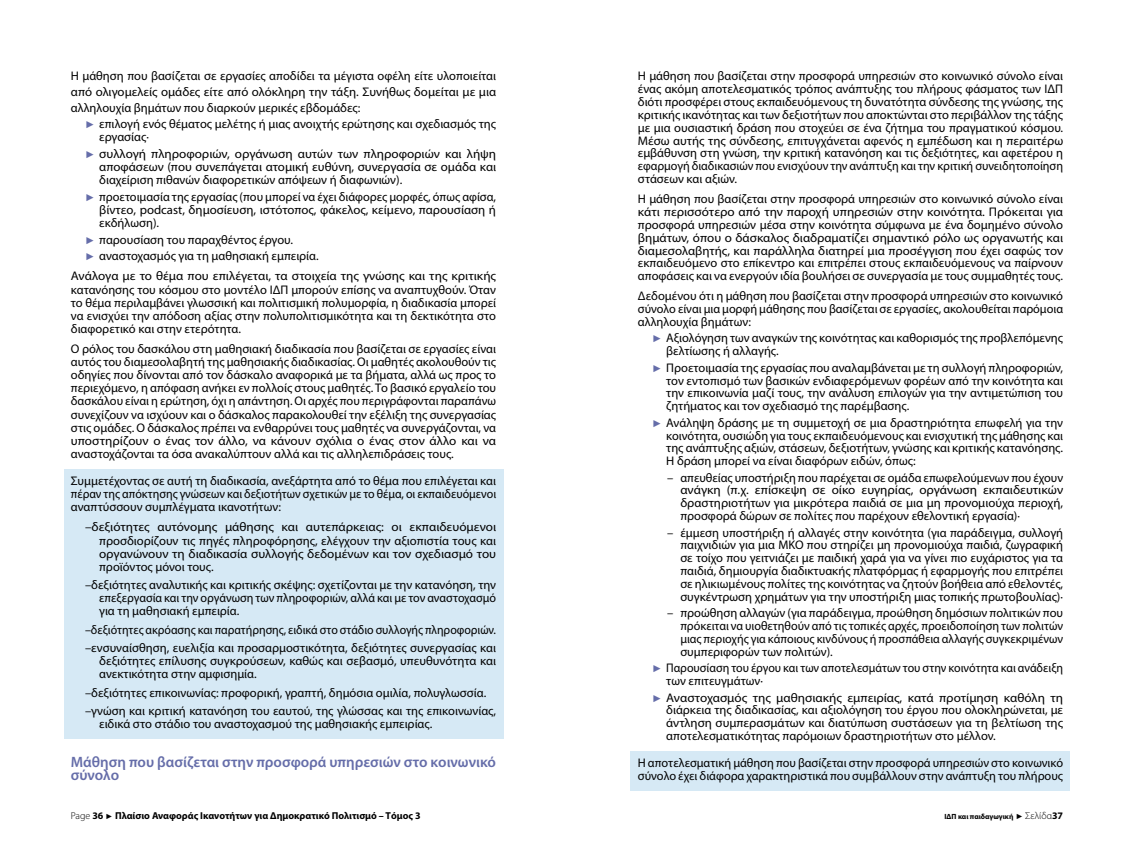
<style>
.page{position:relative;width:1134px;height:851px;background:#fff}
.page>*{position:absolute;margin:0;border:0;box-sizing:border-box;transform-origin:0 0}
.t1{font:600 15px/13.1px "Myriad Pro";color:#656da9}
.t2{font:12.5px/12.9px "Myriad Pro";color:#000;text-align:justify}
.t3{font:12.5px/13.1px "Myriad Pro";color:#000;text-align:justify;scale:1.05 1}
.t4{font:12.5px/18.4px "Myriad Pro";color:#000;scale:.95 1}
.t5{font:12.5px/12.9px "Myriad Pro";color:#000;scale:.96 1}
.t6{font:700 10px "Myriad Pro";color:#000}
.t7{font:700 7.5px "Myriad Pro";color:#000}
.s1{font-family:"Arial";font-size:10px;color:#656da9}
.s2{font-weight:300}
.s3{font-family:"Arial";font-weight:400;font-size:7.5px}
.s4{font-family:"Arial";font-weight:400}
.s5{font-weight:300;font-size:10px}
.s6{font-size:10px}
</style>
<div class="page">
<div style="left:64px;top:468px;width:439px;height:53px;background:#d6e9f5"></div>
<div style="left:64px;top:515px;width:439px;height:66px;background:#d6e9f5"></div>
<div style="left:64px;top:572px;width:439px;height:53px;background:#d6e9f5"></div>
<div style="left:64px;top:617px;width:439px;height:27px;background:#d6e9f5"></div>
<div style="left:64px;top:635px;width:439px;height:53px;background:#d6e9f5"></div>
<div style="left:64px;top:680px;width:439px;height:27px;background:#d6e9f5"></div>
<div style="left:64px;top:698px;width:439px;height:40px;background:#d6e9f5"></div>
<div style="left:631px;top:750px;width:439px;height:40px;background:#d6e9f5"></div>
<p class="t2" style="left:71px;top:68px;width:427px;line-height:15.6px">Η μάθηση που βασίζεται σε εργασίες αποδίδει τα μέγιστα οφέλη είτε υλοποιείται από ολιγομελείς ομάδες είτε από ολόκληρη την τάξη. Συνήθως δομείται με μια αλληλουχία βημάτων που διαρκούν μερικές εβδομάδες:</p>
<p class="t2" style="left:99px;top:117px;width:398px;text-indent:-14px"><span class="s1">►</span> επιλογή ενός θέματος μελέτης ή μιας ανοιχτής ερώτησης και σχεδιασμός της εργασίας·</p>
<p class="t3" style="left:99px;top:147px;width:379px;text-indent:-14px"><span class="s1">►</span> συλλογή πληροφοριών, οργάνωση αυτών των πληροφοριών και λήψη αποφάσεων (που συνεπάγεται ατομική ευθύνη, συνεργασία σε ομάδα και διαχείριση πιθανών διαφορετικών απόψεων ή διαφωνιών).</p>
<p class="t2" style="left:99px;top:190px;width:398px;text-indent:-14px"><span class="s1">►</span> προετοιμασία της εργασίας (που μπορεί να έχει διάφορες μορφές, όπως αφίσα, βίντεο, podcast, δημοσίευση, ιστότοπος, φάκελος, κείμενο, παρουσίαση ή εκδήλωση).</p>
<p class="t2" style="left:85px;top:231px;width:235px;line-height:16.6px"><span class="s1">►</span> παρουσίαση του παραχθέντος έργου.<br><span class="s1">►</span> αναστοχασμός για τη μαθησιακή εμπειρία.</p>
<p class="t3" style="left:71px;top:269px;width:406px">Ανάλογα με το θέμα που επιλέγεται, τα στοιχεία της γνώσης και της κριτικής κατανόησης του κόσμου στο μοντέλο ΙΔΠ μπορούν επίσης να αναπτυχθούν. Όταν το θέμα περιλαμβάνει γλωσσική και πολιτισμική πολυμορφία, η διαδικασία μπορεί να ενισχύει την απόδοση αξίας στην πολυπολιτισμικότητα και τη δεκτικότητα στο διαφορετικό και στην ετερότητα.</p>
<p class="t2" style="left:71px;top:342px;width:427px">Ο ρόλος του δασκάλου στη μαθησιακή διαδικασία που βασίζεται σε εργασίες είναι αυτός του διαμεσολαβητή της μαθησιακής διαδικασίας. Οι μαθητές ακολουθούν τις οδηγίες που δίνονται από τον δάσκαλο αναφορικά με τα βήματα, αλλά ως προς το περιεχόμενο, η απόφαση ανήκει εν πολλοίς στους μαθητές. Το βασικό εργαλείο του δασκάλου είναι η ερώτηση, όχι η απάντηση. Οι αρχές που περιγράφονται παραπάνω συνεχίζουν να ισχύουν και ο δάσκαλος παρακολουθεί την εξέλιξη της συνεργασίας στις ομάδες. Ο δάσκαλος πρέπει να ενθαρρύνει τους μαθητές να συνεργάζονται, να υποστηρίζουν ο ένας τον άλλο, να κάνουν σχόλια ο ένας στον άλλο και να αναστοχάζονται τα όσα ανακαλύπτουν αλλά και τις αλληλεπιδράσεις τους.</p>
<p class="t2" style="left:71px;top:474px;width:427px">Συμμετέχοντας σε αυτή τη διαδικασία, ανεξάρτητα από το θέμα που επιλέγεται και πέραν της απόκτησης γνώσεων και δεξιοτήτων σχετικών με το θέμα, οι εκπαιδευόμενοι αναπτύσσουν συμπλέγματα ικανοτήτων:</p>
<p class="t3" style="left:99px;top:520px;width:379px;text-indent:-14px">–δεξιότητες αυτόνομης μάθησης και αυτεπάρκειας: οι εκπαιδευόμενοι προσδιορίζουν τις πηγές πληροφόρησης, ελέγχουν την αξιοπιστία τους και οργανώνουν τη διαδικασία συλλογής δεδομένων και τον σχεδιασμό του προϊόντος μόνοι τους.</p>
<p class="t2" style="left:99px;top:578px;width:398px;text-indent:-14px">–δεξιότητες αναλυτικής και κριτικής σκέψης: σχετίζονται με την κατανόηση, την επεξεργασία και την οργάνωση των πληροφοριών, αλλά και με τον αναστοχασμό για τη μαθησιακή εμπειρία.</p>
<p class="t4" style="left:85px;top:620px;width:434px">–δεξιότητες ακρόασης και παρατήρησης, ειδικά στο στάδιο συλλογής πληροφοριών. –ενσυναίσθηση, ευελιξία και προσαρμοστικότητα, δεξιότητες συνεργασίας και</p>
<p class="t2" style="left:99px;top:654px;width:398px">δεξιότητες επίλυσης συγκρούσεων, καθώς και σεβασμό, υπευθυνότητα και ανεκτικότητα στην αμφισημία.</p>
<p class="t2" style="left:85px;top:683px;width:413px;line-height:18.4px">–δεξιότητες επικοινωνίας: προφορική, γραπτή, δημόσια ομιλία, πολυγλωσσία. –γνώση και κριτική κατανόηση του εαυτού, της γλώσσας και της επικοινωνίας,</p>
<p class="t2" style="left:99px;top:717px;width:335px">ειδικά στο στάδιο του αναστοχασμού της μαθησιακής εμπειρίας.</p>
<p class="t1" style="left:71px;top:754px;width:427px">Μάθηση που βασίζεται στην προσφορά υπηρεσιών στο κοινωνικό σύνολο</p>
<p class="t2" style="left:638px;top:69px;width:427px">Η μάθηση που βασίζεται στην προσφορά υπηρεσιών στο κοινωνικό σύνολο είναι ένας ακόμη αποτελεσματικός τρόπος ανάπτυξης του πλήρους φάσματος των ΙΔΠ διότι προσφέρει στους εκπαιδευόμενους τη δυνατότητα σύνδεσης της γνώσης, της κριτικής ικανότητας και των δεξιοτήτων που αποκτώνται στο περιβάλλον της τάξης με μια ουσιαστική δράση που στοχεύει σε ένα ζήτημα του πραγματικού κόσμου.<br>Μέσω αυτής της σύνδεσης, επιτυγχάνεται αφενός η εμπέδωση και η περαιτέρω εμβάθυνση στη γνώση, την κριτική κατανόηση και τις δεξιότητες, και αφετέρου η εφαρμογή διαδικασιών που ενισχύουν την ανάπτυξη και την κριτική συνειδητοποίηση στάσεων και αξιών.</p>
<p class="t2" style="left:638px;top:192px;width:427px">Η μάθηση που βασίζεται στην προσφορά υπηρεσιών στο κοινωνικό σύνολο είναι κάτι περισσότερο από την παροχή υπηρεσιών στην κοινότητα. Πρόκειται για προσφορά υπηρεσιών μέσα στην κοινότητα σύμφωνα με ένα δομημένο σύνολο βημάτων, όπου ο δάσκαλος διαδραματίζει σημαντικό ρόλο ως οργανωτής και διαμεσολαβητής, και παράλληλα διατηρεί μια προσέγγιση που έχει σαφώς τον εκπαιδευόμενο στο επίκεντρο και επιτρέπει στους εκπαιδευόμενους να παίρνουν αποφάσεις και να ενεργούν ιδία βουλήσει σε συνεργασία με τους συμμαθητές τους.</p>
<p class="t2" style="left:638px;top:289px;width:427px">Δεδομένου ότι η μάθηση που βασίζεται στην προσφορά υπηρεσιών στο κοινωνικό σύνολο είναι μια μορφή μάθησης που βασίζεται σε εργασίες, ακολουθείται παρόμοια αλληλουχία βημάτων:</p>
<p class="t2" style="left:666px;top:331px;width:398px;text-indent:-14px"><span class="s1">►</span> Αξιολόγηση των αναγκών της κοινότητας και καθορισμός της προβλεπόμενης βελτίωσης ή αλλαγής.</p>
<p class="t2" style="left:666px;top:361px;width:398px;text-indent:-14px"><span class="s1">►</span> Προετοιμασία της εργασίας που αναλαμβάνεται με τη συλλογή πληροφοριών, τον εντοπισμό των βασικών ενδιαφερόμενων φορέων από την κοινότητα και την επικοινωνία μαζί τους, την ανάλυση επιλογών για την αντιμετώπιση του ζητήματος και τον σχεδιασμό της παρέμβασης.</p>
<p class="t2" style="left:666px;top:416px;width:398px;text-indent:-14px"><span class="s1">►</span> Ανάληψη δράσης με τη συμμετοχή σε μια δραστηριότητα επωφελή για την κοινότητα, ουσιώδη για τους εκπαιδευόμενους και ενισχυτική της μάθησης και της ανάπτυξης αξιών, στάσεων, δεξιοτήτων, γνώσης και κριτικής κατανόησης.<br>Η δράση μπορεί να είναι διαφόρων ειδών, όπως:</p>
<p class="t2" style="left:680px;top:470px;width:384px;text-indent:-13px">– απευθείας υποστήριξη που παρέχεται σε ομάδα επωφελούμενων που έχουν ανάγκη (π.χ. επίσκεψη σε οίκο ευγηρίας, οργάνωση εκπαιδευτικών δραστηριοτήτων για μικρότερα παιδιά σε μια μη προνομιούχα περιοχή, προσφορά δώρων σε πολίτες που παρέχουν εθελοντική εργασία)·</p>
<p class="t2" style="left:680px;top:525px;width:384px;text-indent:-13px">– έμμεση υποστήριξη ή αλλαγές στην κοινότητα (για παράδειγμα, συλλογή παιχνιδιών για μια ΜΚΟ που στηρίζει μη προνομιούχα παιδιά, ζωγραφική σε τοίχο που γειτνιάζει με παιδική χαρά για να γίνει πιο ευχάριστος για τα παιδιά, δημιουργία διαδικτυακής πλατφόρμας ή εφαρμογής που επιτρέπει σε ηλικιωμένους πολίτες της κοινότητας να ζητούν βοήθεια από εθελοντές, συγκέντρωση χρημάτων για την υποστήριξη μιας τοπικής πρωτοβουλίας)·</p>
<p class="t2" style="left:680px;top:606px;width:384px;text-indent:-13px">– προώθηση αλλαγών (για παράδειγμα, προώθηση δημόσιων πολιτικών που πρόκειται να υιοθετηθούν από τις τοπικές αρχές, προειδοποίηση των πολιτών μιας περιοχής για κάποιους κινδύνους ή προσπάθεια αλλαγής συγκεκριμένων συμπεριφορών των πολιτών).</p>
<p class="t5" style="left:666px;top:661px;width:415px;text-indent:-14px"><span class="s1">►</span> Παρουσίαση του έργου και των αποτελεσμάτων του στην κοινότητα και ανάδειξη των επιτευγμάτων·</p>
<p class="t3" style="left:666px;top:690px;width:379px;text-indent:-14px"><span class="s1">►</span> Αναστοχασμός της μαθησιακής εμπειρίας, κατά προτίμηση καθόλη τη διάρκεια της διαδικασίας, και αξιολόγηση του έργου που ολοκληρώνεται, με άντληση συμπερασμάτων και διατύπωση συστάσεων για τη βελτίωση της αποτελεσματικότητας παρόμοιων δραστηριοτήτων στο μέλλον.</p>
<p class="t2" style="left:638px;top:756px;width:427px">Η αποτελεσματική μάθηση που βασίζεται στην προσφορά υπηρεσιών στο κοινωνικό σύνολο έχει διάφορα χαρακτηριστικά που συμβάλλουν στην ανάπτυξη του πλήρους</p>
<p class="t6" style="left:71px;top:809px;width:351px"><span class="s2">Page</span> 36 <span class="s3">►</span> Πλαίσιο Αναφοράς Ικανοτήτων για Δημοκρατικό Πολιτισμό – Τόμος 3</p>
<p class="t7" style="left:944px;top:811px;width:120px">ΙΔΠ και παιδαγωγική <span class="s4">►</span> <span class="s5">Σελίδα</span><span class="s6">37</span></p>
</div>
